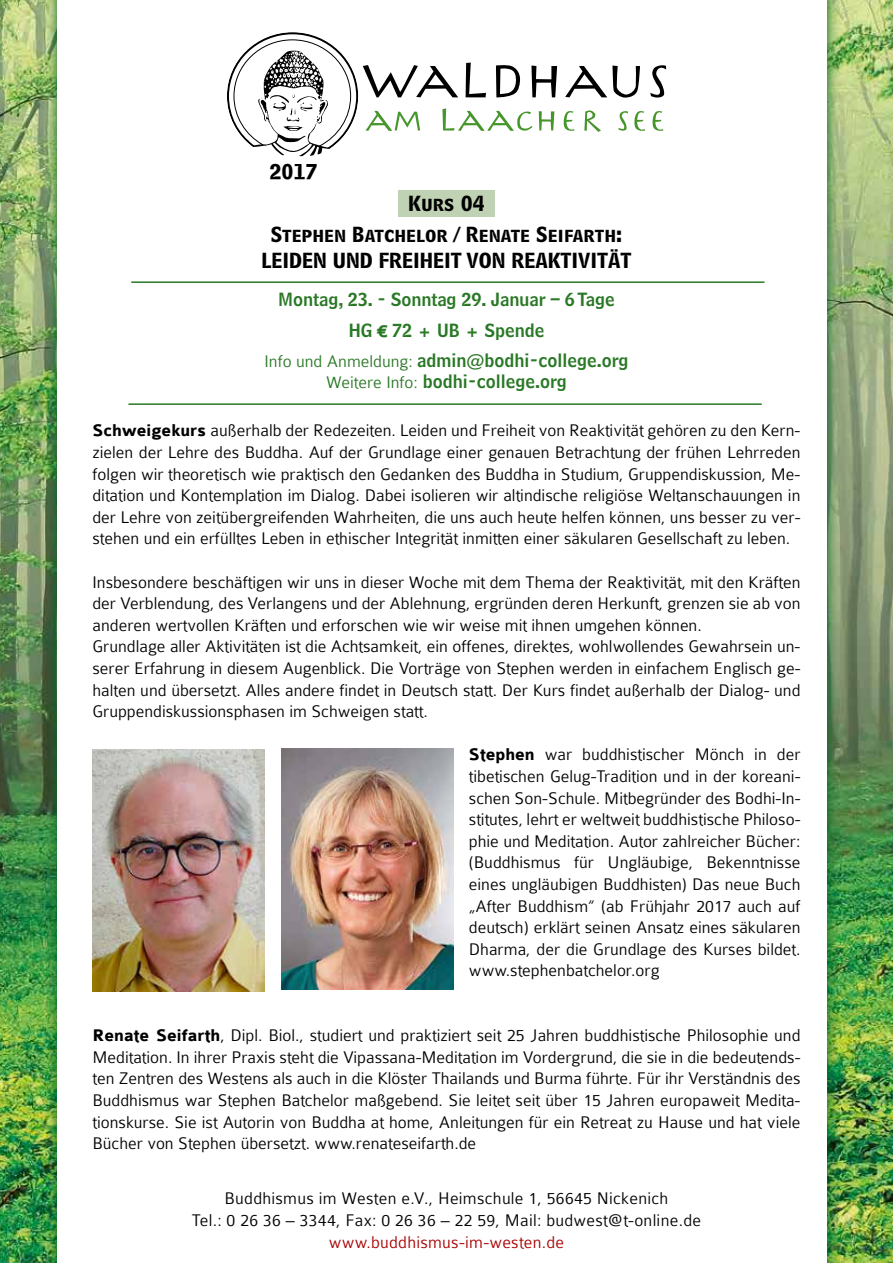
<style>
.page{position:relative;width:893px;height:1263px;background:#fff}
.page>*{position:absolute;margin:0;border:0;box-sizing:border-box;transform-origin:0 0}
.t1{font:300 18px/21.6px "Colaborate";color:#000;text-align:justify}
.t2{font:18px/30.2px "Bell Centennial Name And Number";color:#297825;text-align:center}
.t3{font:18px/30.6px "Bell Centennial Bold Listing Alt";color:#000;text-align:center}
.t4{font:300 18px "Colaborate";letter-spacing:.015em;color:#a80000}
.t5{font:18px "Bell Centennial Bold Listing";color:#000}
.s1{font-family:"Colaborate";font-weight:700}
.s2{font-family:"Colaborate";font-weight:300}
.s3{font-weight:700}
</style>
<div class="page">
<img style="left:0;top:0;width:44px;height:1263px">
<img style="left:840px;top:0;width:53px;height:1263px">
<img style="left:44px;top:0;width:796px;height:1263px">
<div style="left:57px;top:0;width:770px;height:1263px;background:#fff"></div>
<svg style="left:650px;top:65px;width:16px;height:33px"></svg>
<svg style="left:565px;top:66px;width:75px;height:32px"></svg>
<svg style="left:563px;top:111px;width:11px;height:20px"></svg>
<svg style="left:618px;top:111px;width:10px;height:20px"></svg>
<svg style="left:652px;top:111px;width:11px;height:20px"></svg>
<svg style="left:634px;top:111px;width:11px;height:20px"></svg>
<svg style="left:584px;top:110px;width:17px;height:22px"></svg>
<svg style="left:227px;top:32px;width:330px;height:125px"></svg>
<div style="left:398px;top:191px;width:96px;height:26px;background:#c0d2b4"></div>
<img style="left:92px;top:749px;width:173px;height:242px">
<img style="left:281px;top:748px;width:173px;height:242px">
<hr style="left:131px;top:281px;width:633px;height:2px;background:#297825">
<hr style="left:128px;top:403px;width:634px;height:2px;background:#297825">
<p class="t5" style="left:269px;top:159px;width:50px">2017</p>
<p class="t3" style="left:271px;top:188px;width:353px">Kurs 04<br>Stephen Batchelor / Renate Seifarth:</p>
<p class="t3" style="left:261px;top:244px;width:372px">LEIDEN UND FREIHEIT VON REAKTIVITÄT</p>
<p class="t2" style="left:264px;top:285px;width:365px">Montag, 23. - Sonntag 29. Januar – 6 Tage<br>HG <span class="s1">€</span> 72 + UB + Spende<br><span class="s2">Info und Anmeldung:</span> admin@bodhi-college.org</p>
<p class="t2" style="left:326px;top:366px;width:242px"><span class="s2">Weitere Info:</span> bodhi-college.org</p>
<p class="t1" style="left:92px;top:420px;width:710px"><span class="s3">Schweigekurs</span> außerhalb der Redezeiten. Leiden und Freiheit von Reaktivität gehören zu den Kern&shy;zielen der Lehre des Buddha. Auf der Grundlage einer genauen Betrachtung der frühen Lehrreden folgen wir theoretisch wie praktisch den Gedanken des Buddha in Studium, Gruppendiskussion, Me&shy;ditation und Kontemplation im Dialog. Dabei isolieren wir altindische religiöse Weltanschauungen in der Lehre von zeitübergreifenden Wahrheiten, die uns auch heute helfen können, uns besser zu ver&shy;stehen und ein erfülltes Leben in ethischer Integrität inmitten einer säkularen Gesellschaft zu leben.</p>
<p class="t1" style="left:92px;top:571px;width:710px;text-align:left">Insbesondere beschäftigen wir uns in dieser Woche mit dem Thema der Reaktivität, mit den Kräften der Verblendung, des Verlangens und der Ablehnung, ergründen deren Herkunft, grenzen sie ab von anderen wertvollen Kräften und erforschen wie wir weise mit ihnen umgehen können.<br>Grundlage aller Aktivitäten ist die Achtsamkeit, ein offenes, direktes, wohlwollendes Gewahrsein un&shy;serer Erfahrung in diesem Augenblick. Die Vorträge von Stephen werden in einfachem Englisch ge&shy;halten und übersetzt. Alles andere findet in Deutsch statt. Der Kurs findet außerhalb der Dialog- und Gruppendiskussionsphasen im Schweigen statt.</p>
<p class="t1" style="left:469px;top:744px;width:333px"><span class="s3">Stephen</span> war buddhistischer Mönch in der tibetischen Gelug-Tradition und in der koreani&shy;schen Son-Schule. Mitbegründer des Bodhi-In&shy;stitutes, lehrt er weltweit buddhistische Philoso&shy;phie und Meditation. Autor zahlreicher Bücher: (Buddhismus für Ungläubige, Bekenntnisse eines ungläubigen Buddhisten) Das neue Buch „After Buddhism“ (ab Frühjahr 2017 auch auf deutsch) erklärt seinen Ansatz eines säkularen Dharma, der die Grundlage des Kurses bildet. www.stephenbatchelor.org</p>
<p class="t1" style="left:92px;top:1025px;width:710px"><span class="s3">Renate Seifarth</span>, Dipl. Biol., studiert und praktiziert seit 25 Jahren buddhistische Philosophie und Meditation. In ihrer Praxis steht die Vipassana-Meditation im Vordergrund, die sie in die bedeutends&shy;ten Zentren des Westens als auch in die Klöster Thailands und Burma führte. Für ihr Verständnis des Buddhismus war Stephen Batchelor maßgebend. Sie leitet seit über 15 Jahren europaweit Medita&shy;tionskurse. Sie ist Autorin von Buddha at home, Anleitungen für ein Retreat zu Hause und hat viele Bücher von Stephen übersetzt. www.renateseifarth.de</p>
<p class="t1" style="left:192px;top:1188px;width:511px;text-align:center">Buddhismus im Westen e.V., Heimschule 1, 56645 Nickenich<br>Tel.: 0 26 36 – 3344, Fax: 0 26 36 – 22 59, Mail: budwest@t-online.de</p>
<p class="t4" style="left:329px;top:1232px;width:237px">www.buddhismus-im-westen.de</p>
</div>
